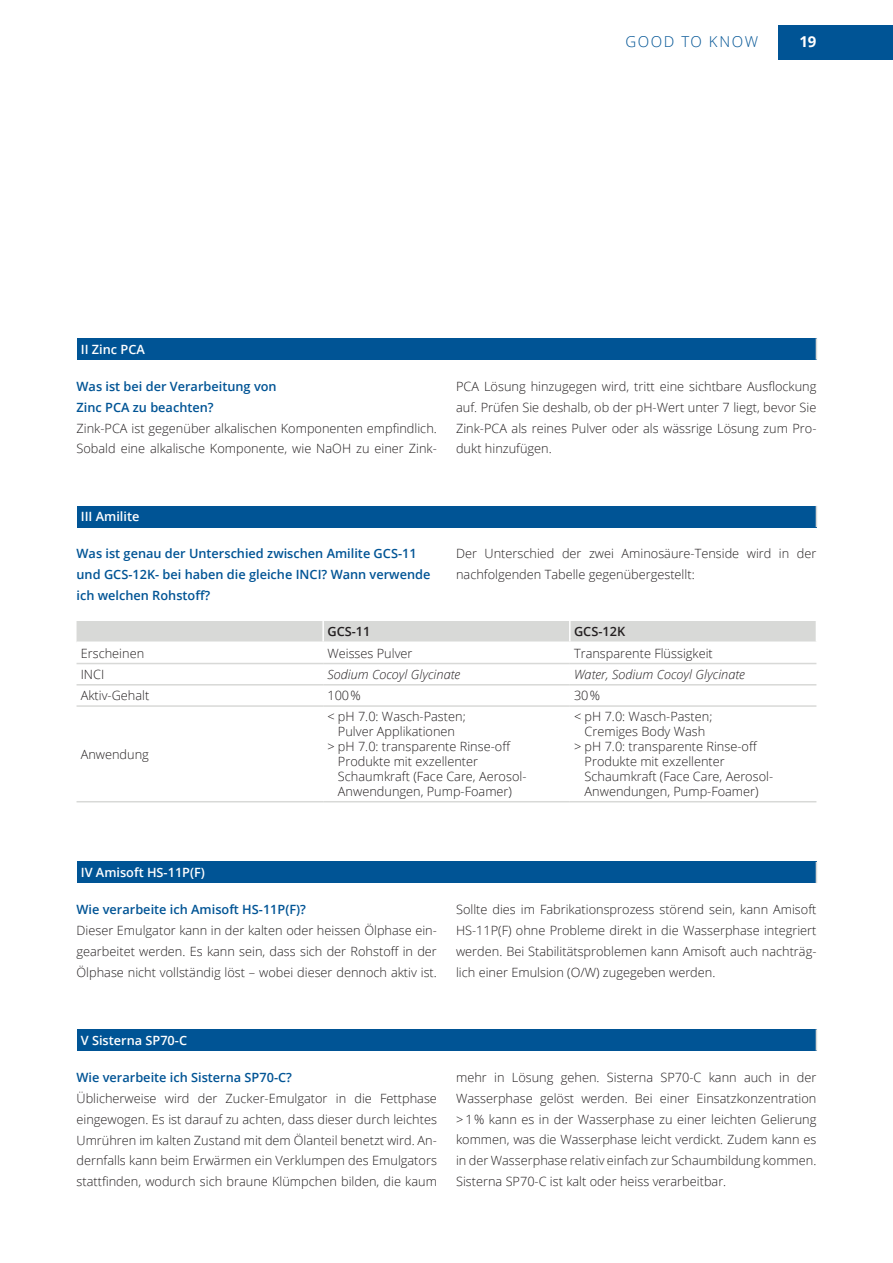
<style>
.page{position:relative;width:893px;height:1263px;background:#fff}
.page>*{position:absolute;margin:0;border:0;box-sizing:border-box;transform-origin:0 0}
.t1{font:300 15px "Open Sans";letter-spacing:.105em;color:#005495}
.t2{font:700 15px "Open Sans";color:#fff}
.t3{font:300 12.75px/21px "Open Sans";color:#231f20;text-align:justify}
.t4{font:600 12.75px/21px "Open Sans";color:#005495}
.t5{font:600 12.75px "Open Sans";color:#fff}
.t6{font:italic 300 12.75px "Open Sans";color:#231f20}
.t7{font:600 12.75px "Open Sans";color:#231f20}
</style>
<div class="page">
<div style="left:778px;top:26px;width:115px;height:34px;background:#005495"></div>
<hr style="left:77px;top:663px;width:246px;height:1px;background:#d8d9d7">
<hr style="left:323px;top:663px;width:247px;height:1px;background:#d8d9d7">
<hr style="left:570px;top:663px;width:246px;height:1px;background:#d8d9d7">
<hr style="left:77px;top:684px;width:246px;height:1px;background:#d8d9d7">
<hr style="left:323px;top:684px;width:247px;height:1px;background:#d8d9d7">
<hr style="left:570px;top:684px;width:246px;height:1px;background:#d8d9d7">
<hr style="left:77px;top:705px;width:246px;height:2px;background:#d8d9d7">
<hr style="left:323px;top:705px;width:247px;height:2px;background:#d8d9d7">
<hr style="left:570px;top:705px;width:246px;height:2px;background:#d8d9d7">
<hr style="left:77px;top:801px;width:246px;height:1px;background:#d8d9d7">
<hr style="left:323px;top:801px;width:247px;height:1px;background:#d8d9d7">
<hr style="left:570px;top:801px;width:246px;height:1px;background:#d8d9d7">
<div style="left:77px;top:621px;width:739px;height:20px;background:#d8d9d7"></div>
<div style="left:77px;top:338px;width:739px;height:22px;background:#005495"></div>
<svg style="left:816px;top:338px;width:1px;height:22px"></svg>
<div style="left:77px;top:506px;width:739px;height:21px;background:#005495"></div>
<svg style="left:816px;top:506px;width:1px;height:21px"></svg>
<div style="left:77px;top:862px;width:739px;height:21px;background:#005495"></div>
<svg style="left:816px;top:862px;width:1px;height:21px"></svg>
<div style="left:77px;top:1029px;width:739px;height:21px;background:#005495"></div>
<svg style="left:816px;top:1029px;width:1px;height:21px"></svg>
<p class="t1" style="left:625px;top:32px;width:134px">GOOD TO KNOW</p>
<p class="t2" style="left:799px;top:32px;width:18px">19</p>
<p class="t5" style="left:81px;top:340px;width:66px">II Zinc PCA</p>
<p class="t4" style="left:77px;top:375px;width:202px">Was ist bei der Verarbeitung von<br>Zinc PCA zu beachten?</p>
<p class="t3" style="left:77px;top:417px;width:362px">Zink-PCA ist gegenüber alkalischen Komponenten empfindlich.<br>Sobald eine alkalische Komponente, wie NaOH zu einer Zink-</p>
<p class="t3" style="left:456px;top:375px;width:362px">PCA Lösung hinzugegen wird, tritt eine sichtbare Ausflockung auf. Prüfen Sie deshalb, ob der pH-Wert unter 7 liegt, bevor Sie Zink-PCA als reines Pulver oder als wässrige Lösung zum Pro&shy;dukt hinzufügen.</p>
<p class="t5" style="left:81px;top:508px;width:60px">III Amilite</p>
<p class="t4" style="left:77px;top:543px;width:355px">Was ist genau der Unterschied zwischen Amilite GCS-11 und GCS-12K- bei haben die gleiche INCI? Wann verwende ich welchen Rohstoff?</p>
<p class="t3" style="left:456px;top:543px;width:362px">Der Unterschied der zwei Aminosäure-Tenside wird in der nachfolgenden Tabelle gegenübergestellt:</p>
<p class="t7" style="left:327px;top:623px;width:45px">GCS-11</p>
<p class="t7" style="left:574px;top:623px;width:53px">GCS-12K</p>
<p class="t3" style="left:81px;top:642px;width:65px">Erscheinen</p>
<p class="t3" style="left:327px;top:642px;width:87px">Weisses Pulver</p>
<p class="t3" style="left:574px;top:642px;width:140px">Transparente Flüssigkeit</p>
<p class="t3" style="left:81px;top:663px;width:25px">INCI</p>
<p class="t6" style="left:327px;top:665px;width:134px">Sodium Cocoyl Glycinate</p>
<p class="t6" style="left:574px;top:665px;width:173px">Water, Sodium Cocoyl Glycinate</p>
<p class="t3" style="left:81px;top:685px;width:70px">Aktiv-Gehalt</p>
<p class="t3" style="left:327px;top:685px;width:35px">100 %</p>
<p class="t3" style="left:574px;top:685px;width:28px">30 %</p>
<p class="t3" style="left:81px;top:743px;width:70px">Anwendung</p>
<p class="t3" style="left:327px;top:706px;width:140px">&lt; pH 7.0: Wasch-Pasten;</p>
<p class="t3" style="left:338px;top:721px;width:119px">Pulver Applikationen</p>
<p class="t3" style="left:327px;top:736px;width:185px">&gt; pH 7.0: transparente Rinse-off</p>
<p class="t3" style="left:338px;top:751px;width:142px">Produkte mit exzellenter</p>
<p class="t3" style="left:338px;top:766px;width:190px">Schaumkraft (Face Care, Aerosol-</p>
<p class="t3" style="left:338px;top:781px;width:176px">Anwendungen, Pump-Foamer)</p>
<p class="t3" style="left:574px;top:706px;width:140px">&lt; pH 7.0: Wasch-Pasten;</p>
<p class="t3" style="left:585px;top:721px;width:122px">Cremiges Body Wash</p>
<p class="t3" style="left:574px;top:736px;width:185px">&gt; pH 7.0: transparente Rinse-off</p>
<p class="t3" style="left:585px;top:751px;width:142px">Produkte mit exzellenter</p>
<p class="t3" style="left:585px;top:766px;width:190px">Schaumkraft (Face Care, Aerosol-</p>
<p class="t3" style="left:585px;top:781px;width:176px">Anwendungen, Pump-Foamer)</p>
<p class="t5" style="left:81px;top:864px;width:126px">IV Amisoft HS-11P(F)</p>
<p class="t4" style="left:77px;top:899px;width:231px">Wie verarbeite ich Amisoft HS-11P(F)?</p>
<p class="t3" style="left:77px;top:920px;width:362px">Dieser Emulgator kann in der kalten oder heissen Ölphase ein&shy;gearbeitet werden. Es kann sein, dass sich der Rohstoff in der Ölphase nicht vollständig löst – wobei dieser dennoch aktiv ist.</p>
<p class="t3" style="left:456px;top:899px;width:362px">Sollte dies im Fabrikationsprozess störend sein, kann Amisoft HS-11P(F) ohne Probleme direkt in die Wasserphase integriert werden. Bei Stabilitätsproblemen kann Amisoft auch nachträg&shy;lich einer Emulsion (O/W) zugegeben werden.</p>
<p class="t5" style="left:81px;top:1031px;width:108px">V Sisterna SP70-C</p>
<p class="t4" style="left:77px;top:1066px;width:217px">Wie verarbeite ich Sisterna SP70-C?</p>
<p class="t3" style="left:77px;top:1087px;width:362px">Üblicherweise wird der Zucker-Emulgator in die Fettphase eingewogen. Es ist darauf zu achten, dass dieser durch leichtes Umrühren im kalten Zustand mit dem Ölanteil benetzt wird. An&shy;dernfalls kann beim Erwärmen ein Verklumpen des Emulgators stattfinden, wodurch sich braune Klümpchen bilden, die kaum</p>
<p class="t3" style="left:456px;top:1066px;width:362px">mehr in Lösung gehen. Sisterna SP70-C kann auch in der Wasserphase gelöst werden. Bei einer Einsatzkonzentration &gt; 1 % kann es in der Wasserphase zu einer leichten Gelierung kommen, was die Wasserphase leicht verdickt. Zudem kann es in der Wasserphase relativ einfach zur Schaumbildung kommen.<br>Sisterna SP70-C ist kalt oder heiss verarbeitbar.</p>
</div>
